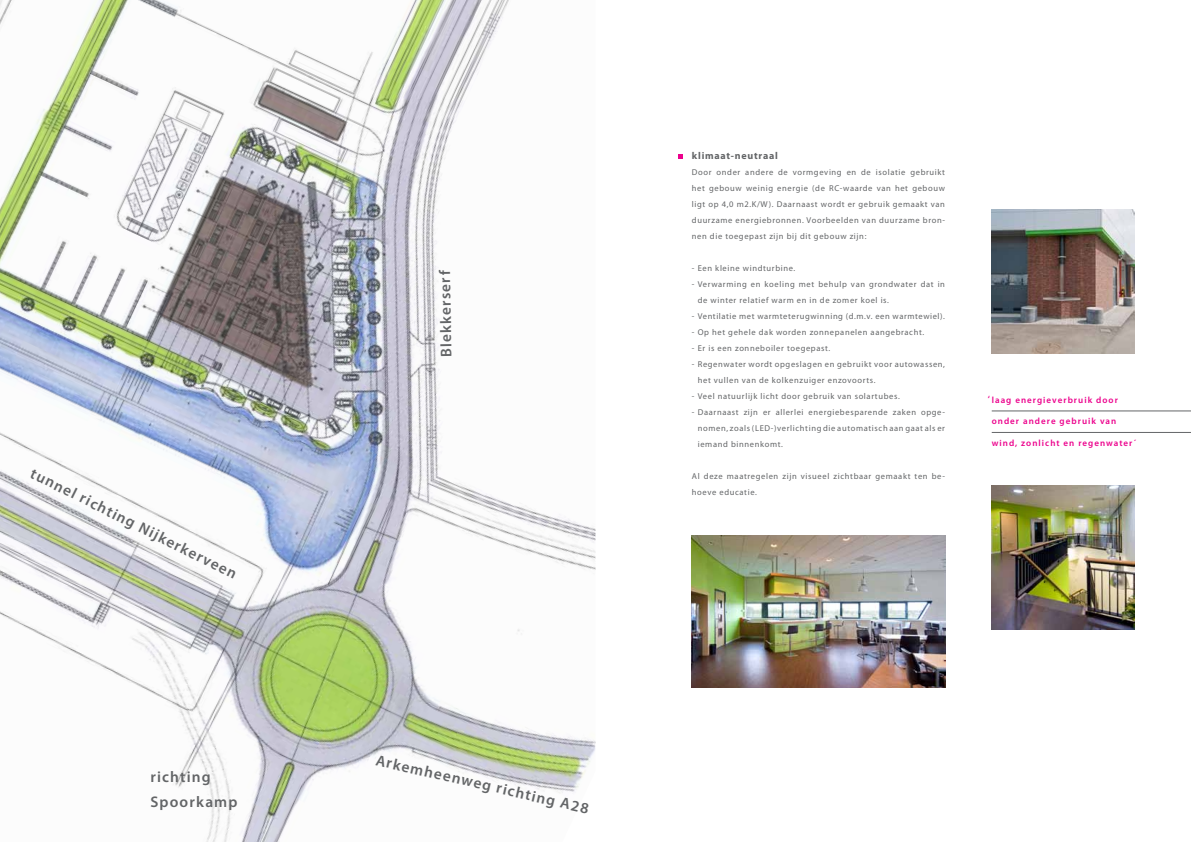
<style>
.page{position:relative;width:1191px;height:842px;background:#fff}
.page>*{position:absolute;margin:0;border:0;box-sizing:border-box;transform-origin:0 0}
.t1{font:600 15.4px/24.7px "Myriad Pro";letter-spacing:.075em;color:#636567}
.t2{font:700 10px "Myriad Pro";letter-spacing:.075em;color:#636567}
.t3{font:600 9px "Myriad Pro";letter-spacing:.115em;color:#ec008c}
.t4{font:8.5px/16px "Myriad Pro";letter-spacing:.075em;color:#636567}
</style>
<div class="page">
<svg style="left:678px;top:154px;width:4px;height:5px"></svg>
<hr style="left:991px;top:411px;width:200px;height:1px;background:#636567">
<hr style="left:991px;top:432px;width:200px;height:1px;background:#636567">
<img style="left:692px;top:536px;width:253px;height:151px">
<img style="left:992px;top:486px;width:142px;height:143px">
<img style="left:0;top:0;width:595px;height:842px">
<img style="left:992px;top:210px;width:142px;height:143px">
<h1 class="t1" style="left:37px;top:461px;width:230px;rotate:26deg">tunnel richting Nijkerkerveen</h1>
<h1 class="t1" style="left:150px;top:764px;width:89px">richting<br>Spoorkamp</h1>
<h1 class="t1" style="left:434px;top:358px;width:88px;rotate:-91deg">Blekkerserf</h1>
<p class="t2" style="left:692px;top:149px;width:87px">klimaat-neutraal</p>
<p class="t4" style="left:692px;top:164px;width:255px;text-align:justify">Door onder andere de vormgeving en de isolatie gebruikt het gebouw weinig energie (de RC-waarde van het gebouw ligt op 4,0 m2.K/W). Daarnaast wordt er gebruik gemaakt van duurzame energiebronnen. Voorbeelden van duurzame bron&shy;nen die toegepast zijn bij dit gebouw zijn:</p>
<p class="t4" style="left:692px;top:260px;width:105px">- Een kleine windturbine.</p>
<p class="t4" style="left:697px;top:276px;width:249px;text-indent:-6px">- Verwarming en koeling met behulp van grondwater dat in de winter relatief warm en in de zomer koel is.</p>
<p class="t4" style="left:692px;top:308px;width:255px">- Ventilatie met warmteterugwinning (d.m.v. een warmtewiel).</p>
<p class="t4" style="left:692px;top:324px;width:234px">- Op het gehele dak worden zonnepanelen aangebracht.</p>
<p class="t4" style="left:692px;top:340px;width:140px">- Er is een zonneboiler toegepast.</p>
<p class="t4" style="left:698px;top:356px;width:249px;text-indent:-6px">- Regenwater wordt opgeslagen en gebruikt voor autowassen, het vullen van de kolkenzuiger enzovoorts.</p>
<p class="t4" style="left:692px;top:388px;width:209px">- Veel natuurlijk licht door gebruik van solartubes.</p>
<p class="t4" style="left:698px;top:404px;width:249px;text-align:justify;text-indent:-6px">- Daarnaast zijn er allerlei energiebesparende zaken opge&shy;nomen, zoals (LED-)verlichting die automatisch aan gaat als er iemand binnenkomt.</p>
<p class="t4" style="left:692px;top:468px;width:254px">Al deze maatregelen zijn visueel zichtbaar gemaakt ten be&shy;hoeve educatie.</p>
<p class="t3" style="left:987px;top:393px;width:4px">‘</p>
<p class="t3" style="left:991px;top:394px;width:128px">laag energieverbruik door</p>
<p class="t3" style="left:991px;top:415px;width:126px">onder andere gebruik van</p>
<p class="t3" style="left:991px;top:437px;width:146px">wind, zonlicht en regenwater´</p>
<h1 class="t1" style="left:379px;top:747px;width:220px;rotate:13deg">Arkemheenweg richting A28</h1>
</div>
